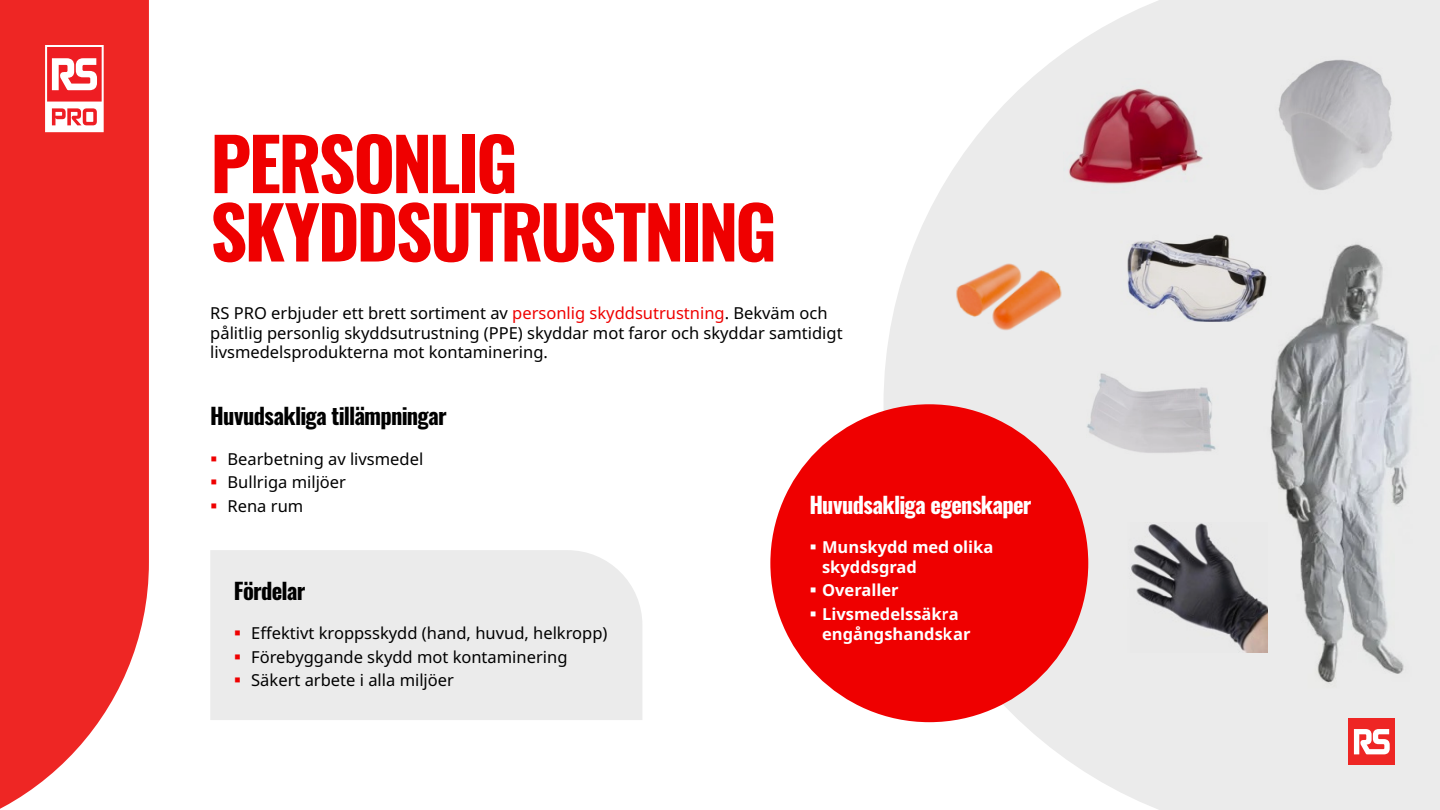
<style>
.page{position:relative;width:1440px;height:810px;background:#fff}
.page>*{position:absolute;margin:0;border:0;box-sizing:border-box;transform-origin:0 0}
.t1{font:700 72px/68.4px "Oswald";letter-spacing:-.04em;color:#ef0000}
.t2{font:700 22.5px "Oswald";letter-spacing:-.035em;color:#000}
.t3{font:700 22.5px "Oswald";letter-spacing:-.03em;color:#fff}
.t4{font:16.5px/19.8px "Noto Sans";color:#000}
.t5{font:700 16.5px/19.8px "Noto Sans";color:#fff}
.s1{color:#ef0000}
</style>
<div class="page">
<svg style="left:884px;top:0;width:556px;height:810px;fill:#ebebeb"></svg>
<svg style="left:0;top:0;width:149px;height:809px;background:#ef3938"></svg>
<svg style="left:45px;top:45px;width:59px;height:87px"></svg>
<div style="left:1348px;top:718px;width:47px;height:47px;background:#ee2624"></div>
<svg style="left:1354px;top:729px;width:36px;height:25px"></svg>
<div style="left:210px;top:550px;width:432px;height:170px;background:#ebebeb"></div>
<div style="left:770px;top:404px;width:318px;height:318px;background:#ef0000;border-radius:50%"></div>
<img style="left:1247px;top:238px;width:193px;height:452px">
<img style="left:1268px;top:56px;width:134px;height:138px">
<img style="left:1109px;top:234px;width:174px;height:88px">
<img style="left:1064px;top:78px;width:145px;height:116px">
<img style="left:946px;top:262px;width:126px;height:70px">
<img style="left:1076px;top:371px;width:152px;height:86px">
<img style="left:1124px;top:523px;width:144px;height:129px">
<svg style="left:235px;top:631px;width:5px;height:5px"></svg>
<svg style="left:235px;top:654px;width:5px;height:5px"></svg>
<svg style="left:235px;top:678px;width:5px;height:5px"></svg>
<p class="t1" style="left:210px;top:134px;width:568px">PERSONLIG<br>SKYDDSUTRUSTNING</p>
<p class="t4" style="left:210px;top:303px;width:634px">RS PRO erbjuder ett brett sortiment av <span class="s1">personlig skyddsutrustning</span>. Bekväm och pålitlig personlig skyddsutrustning (PPE) skyddar mot faror och skyddar samtidigt livsmedelsprodukterna mot kontaminering.</p>
<p class="t2" style="left:210px;top:404px;width:238px">Huvudsakliga tillämpningar</p>
<p class="t4" style="left:228px;top:449px;width:197px">Bearbetning av livsmedel</p>
<p class="t4" style="left:228px;top:473px;width:120px">Bullriga miljöer</p>
<p class="t4" style="left:228px;top:496px;width:77px">Rena rum</p>
<p class="t3" style="left:809px;top:493px;width:224px">Huvudsakliga egenskaper</p>
<p class="t5" style="left:822px;top:538px;width:173px">Munskydd med olika skyddsgrad</p>
<p class="t5" style="left:822px;top:581px;width:78px">Overaller</p>
<p class="t5" style="left:822px;top:604px;width:150px">Livsmedelssäkra engångshandskar</p>
<p class="t2" style="left:234px;top:579px;width:73px">Fördelar</p>
<p class="t4" style="left:251px;top:624px;width:358px">Effektivt kroppsskydd (hand, huvud, helkropp)</p>
<p class="t4" style="left:251px;top:647px;width:318px">Förebyggande skydd mot kontaminering</p>
<p class="t4" style="left:251px;top:671px;width:204px">Säkert arbete i alla miljöer</p>
</div>
